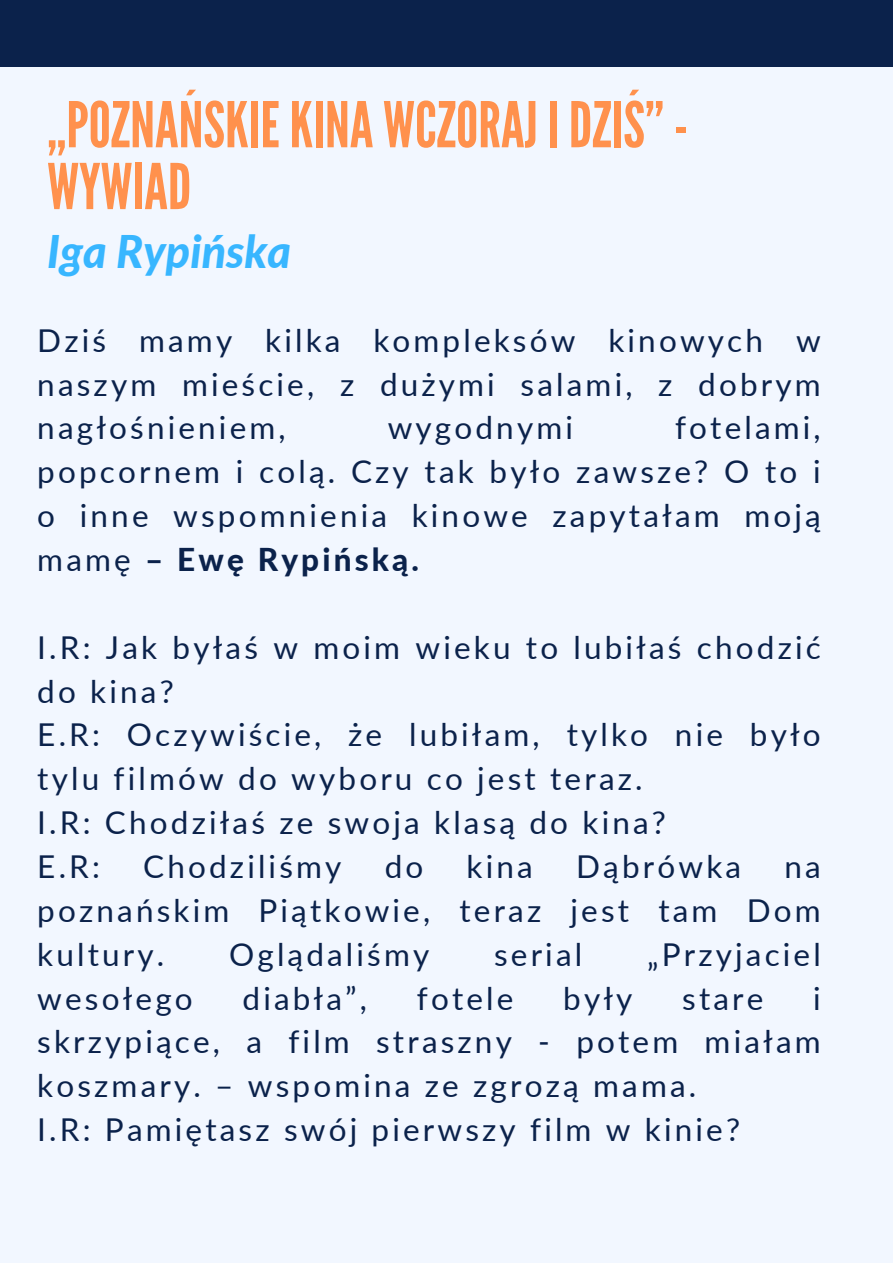
<style>
.page{position:relative;width:893px;height:1264px;background:#fff}
.page>*{position:absolute;margin:0;border:0;box-sizing:border-box;transform-origin:0 0}
.t1{font:63px/61.8px "League Gothic";color:#ff914d}
.t2{font:italic 800 45px "Lato";color:#38b6ff}
.t3{font:31.5px/43.8px "Lato";letter-spacing:.1em;color:#0b224b;text-align:justify}
.s1{font-weight:800}
</style>
<div class="page">
<div style="left:0;top:0;width:892px;height:1262px;background:#f2f7ff"></div>
<div style="left:0;top:0;width:892px;height:67px;background:#0b224b"></div>
<p class="t1" style="left:47px;top:95px;width:641px">„POZNAŃSKIEKINA WCZORAJ IDZIŚ” -<br>WYWIAD</p>
<p class="t2" style="left:47px;top:224px;width:245px">Iga Rypińska</p>
<p class="t3" style="left:37px;top:317px;width:784px">Dziś mamy kilka kompleksów kinowych w naszym mieście, z dużymi salami, z dobrym nagłośnieniem,</p>
<p class="t3" style="left:37px;top:405px;width:784px;text-indent:637px">fotelami, popcornem i colą. Czy tak było zawsze? O to i o inne wspomnienia kinowe zapytałam moją mamę <span class="s1">– Ewę Rypińską.</span></p>
<p class="t3" style="left:387px;top:405px;width:187px">wygodnymi</p>
<p class="t3" style="left:37px;top:624px;width:784px">I.R: Jak byłaś w moim wieku to lubiłaś chodzić do kina?</p>
<p class="t3" style="left:37px;top:712px;width:784px">E.R: Oczywiście, że lubiłam, tylko nie było tylu filmów do wyboru co jest teraz.</p>
<p class="t3" style="left:37px;top:800px;width:630px">I.R: Chodziłaś ze swoja klasą do kina?</p>
<p class="t3" style="left:37px;top:844px;width:64px">E.R:</p>
<p class="t3" style="left:143px;top:844px;width:200px">Chodziliśmy</p>
<p class="t3" style="left:384px;top:844px;width:40px">do</p>
<p class="t3" style="left:466px;top:844px;width:68px">kina</p>
<p class="t3" style="left:576px;top:844px;width:166px">Dąbrówka</p>
<p class="t3" style="left:37px;top:844px;width:784px;text-indent:747px">na poznańskim Piątkowie, teraz jest tam Dom kultury.</p>
<p class="t3" style="left:229px;top:931px;width:202px">Oglądaliśmy</p>
<p class="t3" style="left:494px;top:931px;width:90px">serial</p>
<p class="t3" style="left:647px;top:931px;width:175px">„Przyjaciel</p>
<p class="t3" style="left:37px;top:975px;width:157px">wesołego</p>
<p class="t3" style="left:242px;top:975px;width:126px">diabła”,</p>
<p class="t3" style="left:417px;top:975px;width:98px">fotele</p>
<p class="t3" style="left:563px;top:975px;width:71px">były</p>
<p class="t3" style="left:682px;top:975px;width:83px">stare</p>
<p class="t3" style="left:37px;top:975px;width:784px;text-indent:775px">i skrzypiące, a film straszny - potem miałam koszmary. – wspomina ze zgrozą mama.</p>
<p class="t3" style="left:37px;top:1107px;width:704px">I.R: Pamiętasz swój pierwszy film w kinie?</p>
</div>
